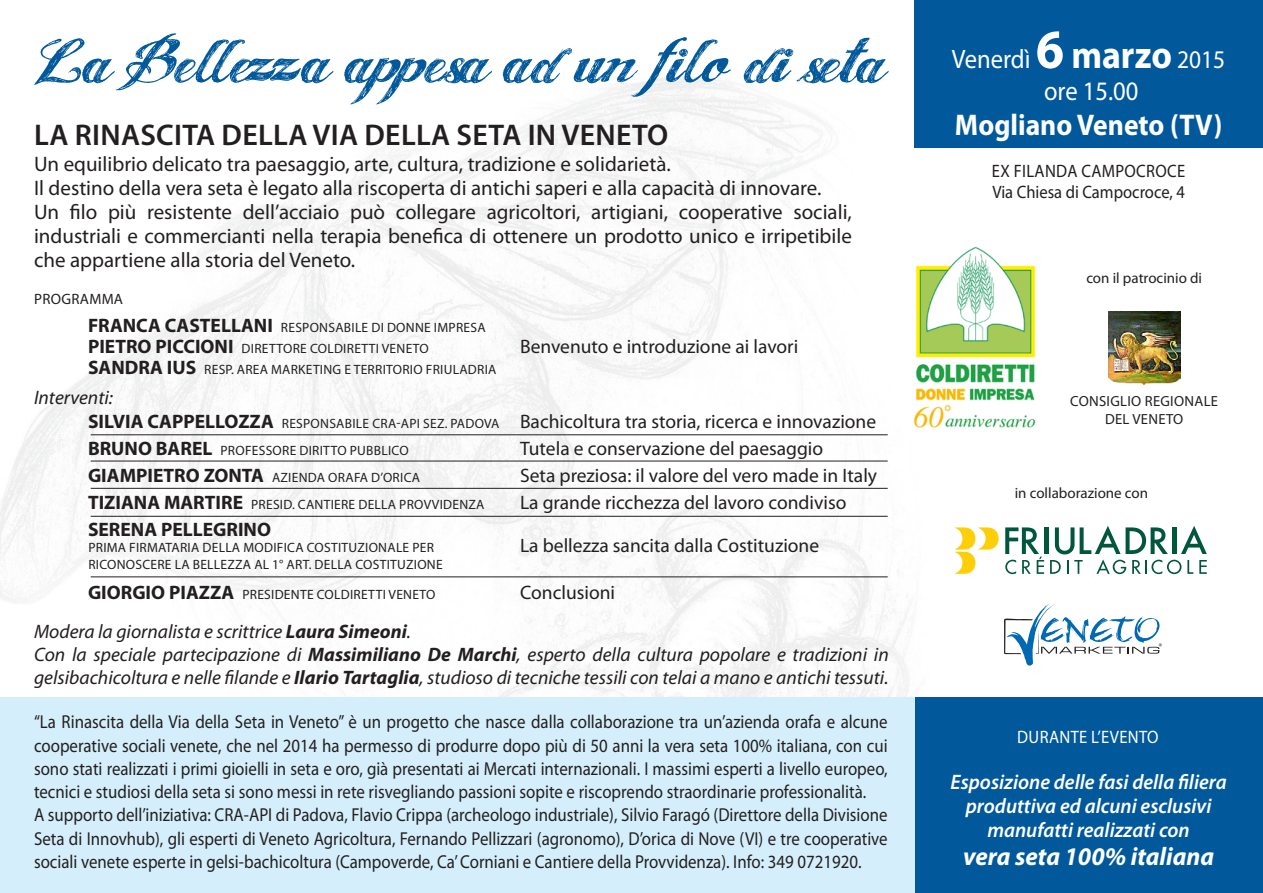
<style>
.page{position:relative;width:1263px;height:893px;background:#fff}
.page>*{position:absolute;margin:0;border:0;box-sizing:border-box;transform-origin:0 0}
.t1{font:600 30px "Myriad Pro";letter-spacing:.01em;color:#231f20}
.t2{font:700 30px "Myriad Pro";color:#fff;scale:.92 1}
.t3{font:26.7px "Myriad Pro";color:#fff;scale:.92 1}
.t4{font:italic 700 25.5px "Myriad Pro";color:#fff}
.t5{font:21px/24px "Myriad Pro";color:#231f20;text-align:justify}
.t6{font:italic 600 21px/24px "Myriad Pro";color:#fff;text-align:center}
.t7{font:italic 19.5px/23.4px "Myriad Pro";color:#231f20}
.t8{font:19.5px "Myriad Pro";color:#231f20}
.t9{font:700 19.5px "Myriad Pro";color:#231f20}
.t10{font:18.75px/23.2px "Myriad Pro";color:#231f20;text-align:justify;scale:.9 1}
.t11{font:18px "Myriad Pro";letter-spacing:.015em;color:#231f20;scale:.92 1}
.t12{font:18px "Myriad Pro";letter-spacing:.02em;color:#fff;scale:.92 1}
.t13{font:15px "Myriad Pro";color:#231f20}
.t14{font:15px "Myriad Pro";letter-spacing:.02em;color:#231f20}
.t15{font:14.7px "Myriad Pro";letter-spacing:.02em;color:#231f20}
.t16{font:13.5px "Myriad Pro";letter-spacing:.02em;color:#231f20}
.s1{font-weight:700;font-size:19.5px}
.s2{font-weight:400;font-size:13.5px}
.s3{font-weight:700}
.s4{font-weight:700;font-size:55.5px}
.s5{font-weight:700;font-size:38.85px}
.s6{font-size:25.5px}
</style>
<div class="page">
<img style="left:0;top:84px;width:1011px;height:613px">
<img style="left:906px;top:241px;width:130px;height:191px">
<svg style="left:1003px;top:603px;width:159px;height:63px"></svg>
<svg style="left:955px;top:527px;width:44px;height:47px"></svg>
<svg style="left:1005px;top:527px;width:39px;height:47px"></svg>
<hr style="left:1045px;top:527px;width:4px;height:27px;background:#00573c">
<svg style="left:1050px;top:526px;width:157px;height:48px"></svg>
<div style="left:914px;top:0;width:349px;height:147px;background:#01599c"></div>
<div style="left:0;top:697px;width:917px;height:196px;background:#d4effb"></div>
<img style="left:1108px;top:312px;width:72px;height:72px">
<hr style="left:91px;top:435px;width:797px;height:1px;background:#231f20">
<hr style="left:91px;top:461px;width:797px;height:1px;background:#231f20">
<hr style="left:91px;top:488px;width:797px;height:1px;background:#231f20">
<hr style="left:91px;top:516px;width:797px;height:1px;background:#231f20">
<hr style="left:91px;top:577px;width:797px;height:1px;background:#231f20">
<svg style="left:34px;top:33px;width:855px;height:71px"></svg>
<div style="left:915px;top:697px;width:348px;height:196px;background:#01599c"></div>
<p class="t1" style="left:34px;top:116px;width:635px">LA RINASCITA DELLA VIA DELLA SETA IN VENETO</p>
<p class="t5" style="left:34px;top:152px;width:638px">Un equilibrio delicato tra paesaggio, arte, cultura, tradizione e solidarietà.</p>
<p class="t5" style="left:34px;top:176px;width:789px">I l destino della vera seta è legato alla riscoperta di antichi saperi e alla capacità di innovare.</p>
<p class="t5" style="left:34px;top:200px;width:819px">Un filo più resistente dell’acciaio può collegare agricoltori, artigiani, cooperative sociali, industriali e commercianti nella terapia benefica di ottenere un prodotto unico e irripetibile che appartiene alla storia del Veneto.</p>
<p class="t14" style="left:34px;top:289px;width:90px">Programma</p>
<p class="t16" style="left:88px;top:319px;width:399px"><span class="s1">FRANCA CASTELLANI</span> Responsabile di Donne Impresa</p>
<p class="t9" style="left:88px;top:334px;width:183px">PIETRO PICCIONI <span class="s2">DI RETTO</span></p>
<p class="t16" style="left:293px;top:340px;width:138px">RE Coldiretti Veneto</p>
<p class="t8" style="left:520px;top:335px;width:280px">Benvenuto e introduzione ai lavori</p>
<p class="t16" style="left:88px;top:361px;width:410px"><span class="s1">SANDRA IUS</span> resp. area marketing e territorio FriulAdria</p>
<p class="t7" style="left:34px;top:386px;width:81px">Interventi:</p>
<p class="t9" style="left:88px;top:408px;width:210px">SILVIA CAPPELLOZZA <span class="s2">RESPONSABILE</span></p>
<p class="t16" style="left:372px;top:415px;width:88px">CRA-API SEZ. PADO</p>
<p class="t16" style="left:484px;top:415px;width:13px">VA</p>
<p class="t8" style="left:520px;top:409px;width:358px">Bachicoltura tra storia, ricerca e innovazione</p>
<p class="t16" style="left:88px;top:442px;width:322px"><span class="s1">BRUNO BAREL</span> Professore Diritto Pu bblico</p>
<p class="t8" style="left:520px;top:436px;width:305px">Tutela e conservazione del paesaggio</p>
<p class="t16" style="left:88px;top:469px;width:334px"><span class="s1">GIAMPIETRO ZONTA</span> azienda orafa d’orica</p>
<p class="t8" style="left:520px;top:463px;width:359px">Seta preziosa: il valore del vero made in Italy</p>
<p class="t9" style="left:88px;top:489px;width:171px">TIZIANA MARTIRE <span class="s2">PrESID</span></p>
<p class="t16" style="left:292px;top:496px;width:22px">. CANTIE</p>
<p class="t16" style="left:341px;top:496px;width:26px">RE DELLA</p>
<p class="t16" style="left:399px;top:496px;width:49px">PROVVIDEN</p>
<p class="t16" style="left:468px;top:496px;width:17px">ZA</p>
<p class="t8" style="left:520px;top:490px;width:328px">La grande ricchezza del lavoro condiviso</p>
<p class="t9" style="left:88px;top:516px;width:185px">SERENA PELLEGRINO</p>
<p class="t8" style="left:520px;top:533px;width:301px">La bellezza sancita dalla Costituzione</p>
<p class="t16" style="left:88px;top:586px;width:349px"><span class="s1">GIORGIO PIAZZA</span> Presidente Coldiretti Veneto</p>
<p class="t8" style="left:520px;top:580px;width:97px">Conclusioni</p>
<p class="t7" style="left:34px;top:619px;width:378px">Modera la giornalista e scrittrice <span class="s3">Laura Simeoni</span>.</p>
<p class="t7" style="left:34px;top:642px;width:856px">Con la speciale partecipazione di <span class="s3">Massimiliano De Marchi</span>, esperto della cultura popolare e tradizioni in gelsibachicoltura e nelle filande e <span class="s3">Ilario Tartaglia</span>, studioso di tecniche tessili con telai a mano e antichi tessuti.</p>
<p class="t16" style="left:88px;top:539px;width:24px">PRIMA</p>
<p class="t16" style="left:129px;top:539px;width:303px">firmataria della modifica costituzionale per</p>
<p class="t16" style="left:88px;top:556px;width:356px">riconoscere la Bellezza al 1° art. della Costituzione</p>
<p class="t10" style="left:34px;top:710px;width:950px">“La Rinascita della Via della Seta in Veneto” è un progetto che nasce dalla collaborazione tra un’azienda orafa e alcune cooperative sociali venete, che nel 2014 ha permesso di produrre dopo più di 50 anni la vera seta 100% italiana, con cui sono stati realizzati i primi gioielli in seta e oro, già presentati ai Mercati internazionali. I massimi esperti a livello europeo, tecnici e studiosi della seta si sono messi in rete risvegliando passioni sopite e riscoprendo straordinarie professionalità.</p>
<p class="t10" style="left:34px;top:803px;width:950px">A supporto dell’iniziativa: CRA-API di Padova, Flavio Crippa (archeologo industriale), Silvio Faragó (Direttore della Divisione Seta di I nnovhub), gli esperti di Veneto Agricoltura, Fernando Pellizzari (agronomo), D’orica di Nove (VI) e tre cooperative sociali venete esperte in gelsi-bachicoltura (Campoverde, Ca’ Corniani e Cantiere della Provvidenza). I nfo: 349 0721920.</p>
<p class="t3" style="left:952px;top:43px;width:299px">Venerdì <span class="s4">6</span> <span class="s5">marzo</span> <span class="s6">2015</span></p>
<p class="t3" style="left:1044px;top:75px;width:104px">ore 15.00</p>
<p class="t2" style="left:955px;top:105px;width:292px">Mogliano Veneto (TV)</p>
<p class="t11" style="left:992px;top:159px;width:212px">Ex filanda Campocroce</p>
<p class="t11" style="left:992px;top:181px;width:211px">Via Chiesa di Campocroce, 4</p>
<p class="t13" style="left:1086px;top:269px;width:117px">con il patrocinio di</p>
<p class="t15" style="left:1070px;top:392px;width:149px">Consiglio Regionale</p>
<p class="t15" style="left:1105px;top:410px;width:80px">del Veneto</p>
<p class="t13" style="left:1015px;top:484px;width:135px">in collaborazione con</p>
<p class="t12" style="left:1017px;top:726px;width:155px">Durante l’evento</p>
<p class="t6" style="left:950px;top:769px;width:278px">Esposizione delle fasi della filiera produttiva ed alcuni esclusivi manufatti realizzati con</p>
<p class="t4" style="left:963px;top:840px;width:253px">vera seta 100% italiana</p>
</div>
